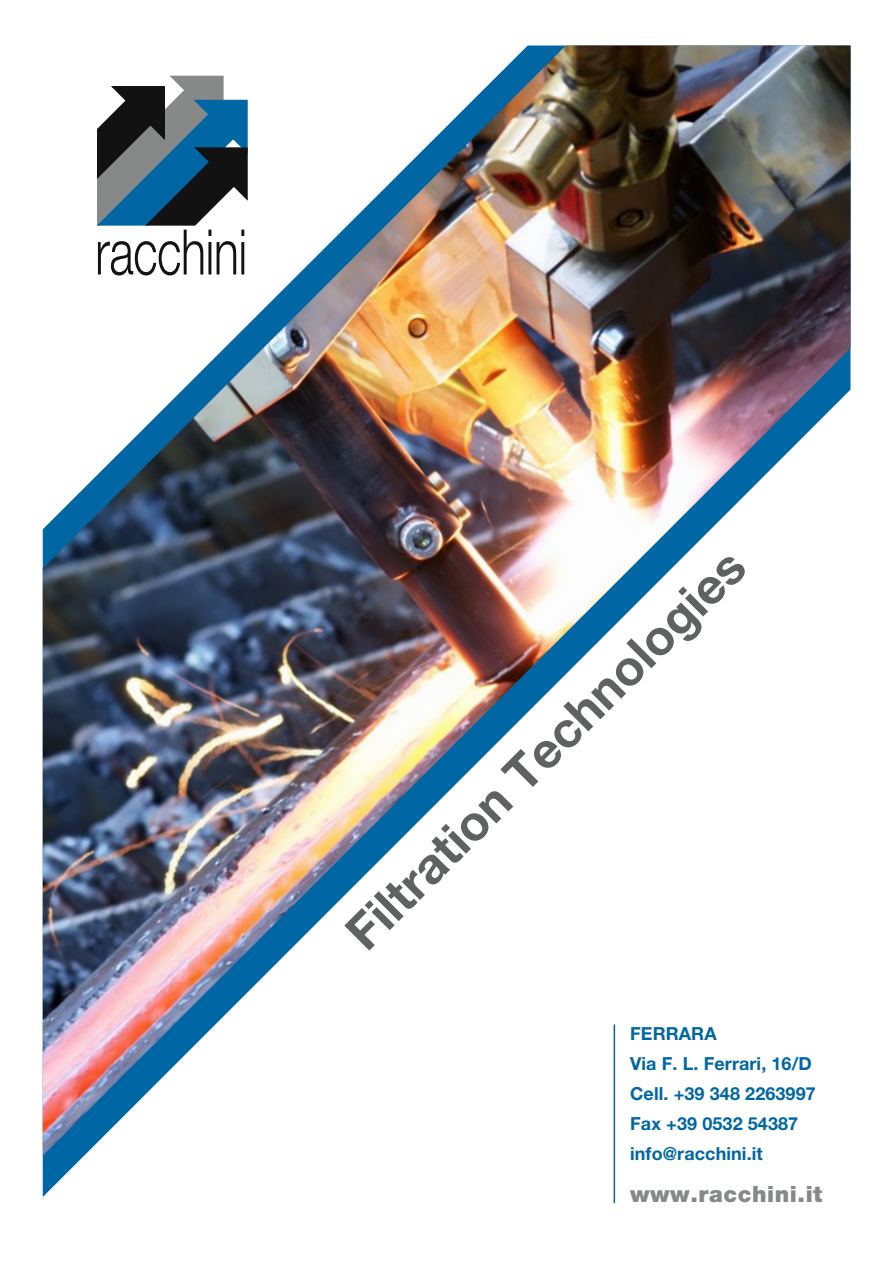
<style>
.page{position:relative;width:893px;height:1263px;background:#fff}
.page>*{position:absolute;margin:0;border:0;box-sizing:border-box;transform-origin:0 0}
.t1{font:700 49.5px "Helvetica Neue";color:#606262}
.t2{font:900 22.5px "Helvetica Neue";letter-spacing:.025em;color:#868988}
.t3{font:700 18px/30px "Helvetica Neue";letter-spacing:.005em;color:#0066a4}
</style>
<div class="page">
<img style="left:43px;top:46px;width:807px;height:1110px">
<svg style="left:95px;top:75px;width:153px;height:200px"></svg>
<hr style="left:614px;top:1024px;width:1px;height:179px;background:#0066a4">
<h1 class="t1" style="left:333px;top:919px;width:542px;rotate:-45deg">Filtration Technologies</h1>
<p class="t3" style="left:630px;top:1018px;width:187px">FERRARA<br>Via F. L. Ferrari, 16/D<br>Cell. +39 348 2263997<br>Fax +39 0532 54387 info@racchini.it</p>
<p class="t2" style="left:630px;top:1181px;width:194px">www.racchini.it</p>
</div>
